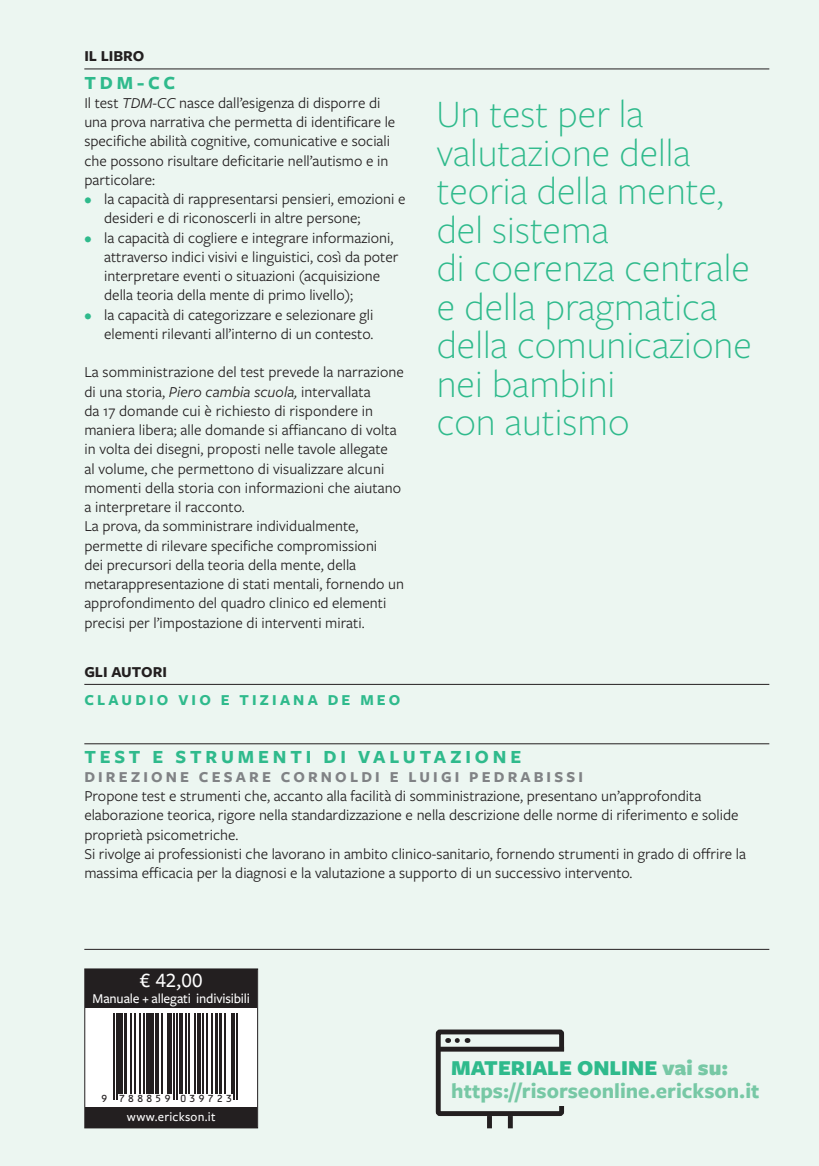
<style>
.page{position:relative;width:819px;height:1166px;background:#fff}
.page>*{position:absolute;margin:0;border:0;box-sizing:border-box;transform-origin:0 0}
.t1{font:300 40.25px/38.5px "Freight Sans Pro";color:#2fba8c}
.t2{font:700 22.05px/22.8px "Freight Sans Pro";color:#77c8a5}
.t3{font:500 21px "Freight Sans Pro";color:#fff}
.t4{font:700 19.25px "Freight Sans Pro";letter-spacing:.2em;color:#2fba8c}
.t5{font:15.75px/19.2px "Freight Sans Pro";color:#231f20}
.t6{font:700 15.75px "Freight Sans Pro";letter-spacing:.2em;color:#808285}
.t7{font:700 15.75px "Freight Sans Pro";letter-spacing:.2em;color:#2fba8c}
.t8{font:700 15.75px "Freight Sans Pro";color:#231f20}
.t9{font:500 14px "Freight Sans Pro";letter-spacing:-.015em;color:#fff}
.t10{font:500 13.12px "Freight Sans Pro";letter-spacing:.015em;color:#fff}
.t11{font:9.8px "OCRB Std";letter-spacing:.215em;color:#231f20}
.s1{font-style:italic}
.s2{color:#2fba8c}
.s3{font-weight:900;color:#2fba8c}
.s4{font-weight:900}
</style>
<div class="page">
<div style="left:0;top:0;width:818px;height:1166px;background:#ecf6f1"></div>
<hr style="left:84px;top:684px;width:685px;height:1px;background:#231f20">
<hr style="left:84px;top:68px;width:685px;height:1px;background:#231f20">
<hr style="left:84px;top:743px;width:685px;height:1px;background:#231f20">
<hr style="left:84px;top:949px;width:685px;height:1px;background:#231f20">
<div style="left:436px;top:1029px;width:128px;height:87px;border:5px solid #231f20;border-radius:2px"></div>
<div style="left:487px;top:1116px;width:5px;height:12px;background:#231f20"></div>
<hr style="left:508px;top:1116px;width:4px;height:12px;background:#231f20">
<svg style="left:447px;top:1038px;width:10px;height:5px"></svg>
<div style="left:554px;top:1051px;width:12px;height:55px;background:#ecf6f1"></div>
<div style="left:439px;top:1046px;width:125px;height:5px;background:#231f20"></div>
<svg style="left:84px;top:968px;width:174px;height:161px;background:#5f5d5d"></svg>
<svg style="left:99px;top:1013px;width:147px;height:89px;background:#ddd"></svg>
<hr style="left:113px;top:1013px;width:2px;height:87px;background:#231f20">
<hr style="left:116px;top:1013px;width:1px;height:87px;background:#231f20">
<div style="left:118px;top:1013px;width:5px;height:80px;background:#231f20"></div>
<hr style="left:124px;top:1013px;width:2px;height:80px;background:#231f20">
<hr style="left:130px;top:1013px;width:2px;height:80px;background:#231f20">
<hr style="left:134px;top:1013px;width:2px;height:80px;background:#231f20">
<hr style="left:140px;top:1013px;width:1px;height:80px;background:#231f20">
<hr style="left:143px;top:1013px;width:2px;height:80px;background:#231f20">
<hr style="left:146px;top:1013px;width:3px;height:80px;background:#231f20">
<hr style="left:150px;top:1013px;width:4px;height:80px;background:#231f20">
<hr style="left:155px;top:1013px;width:4px;height:80px;background:#231f20">
<hr style="left:162px;top:1013px;width:1px;height:80px;background:#231f20">
<hr style="left:167px;top:1013px;width:1px;height:80px;background:#231f20">
<hr style="left:169px;top:1013px;width:3px;height:80px;background:#231f20">
<hr style="left:173px;top:1013px;width:2px;height:87px;background:#231f20">
<hr style="left:176px;top:1013px;width:1px;height:87px;background:#231f20">
<hr style="left:179px;top:1013px;width:4px;height:80px;background:#231f20">
<hr style="left:185px;top:1013px;width:1px;height:80px;background:#231f20">
<hr style="left:188px;top:1013px;width:1px;height:80px;background:#231f20">
<hr style="left:194px;top:1013px;width:2px;height:80px;background:#231f20">
<hr style="left:197px;top:1013px;width:4px;height:80px;background:#231f20">
<hr style="left:202px;top:1013px;width:1px;height:80px;background:#231f20">
<hr style="left:206px;top:1013px;width:1px;height:80px;background:#231f20">
<hr style="left:211px;top:1013px;width:1px;height:80px;background:#231f20">
<hr style="left:215px;top:1013px;width:3px;height:80px;background:#231f20">
<hr style="left:219px;top:1013px;width:3px;height:80px;background:#231f20">
<hr style="left:224px;top:1013px;width:2px;height:80px;background:#231f20">
<hr style="left:231px;top:1013px;width:1px;height:80px;background:#231f20">
<hr style="left:233px;top:1013px;width:2px;height:87px;background:#231f20">
<hr style="left:236px;top:1013px;width:1px;height:87px;background:#231f20">
<p class="t8" style="left:84px;top:45px;width:62px">IL LIBRO</p>
<p class="t4" style="left:84px;top:69px;width:92px">TDM-CC</p>
<p class="t5" style="left:84px;top:93px;width:312px">Il test <span class="s1">TDM-CC</span> nasce dall’esigenza di disporre di una prova narrativa che permetta di identificare le specifiche abilità cognitive, comunicative e sociali che possono risultare deficitarie nell’autismo e in particolare:</p>
<p class="t5" style="left:104px;top:189px;width:303px;text-indent:-20px"><span class="s2">•</span> la capacità di rappresentarsi pensieri, emozioni e desideri e di riconoscerli in altre persone;</p>
<p class="t5" style="left:104px;top:227px;width:296px;text-indent:-20px"><span class="s2">•</span> la capacità di cogliere e integrare informazioni, attraverso indici visivi e linguistici, così da poter interpretare eventi o situazioni (acquisizione della teoria della mente di primo livello);</p>
<p class="t5" style="left:84px;top:304px;width:290px;text-align:right"><span class="s2">•</span> la capacità di categorizzare e selezionare gli elementi rilevanti all’interno di un contesto.</p>
<p class="t5" style="left:84px;top:362px;width:321px">La somministrazione del test prevede la narrazione di una storia, <span class="s1">Piero cambia scuola,</span> intervallata<br>da 17 domande cui è richiesto di rispondere in maniera libera; alle domande si affiancano di volta in volta dei disegni, proposti nelle tavole allegate<br>al volume, che permettono di visualizzare alcuni momenti della storia con informazioni che aiutano a interpretare il racconto.<br>La prova, da somministrare individualmente, permette di rilevare specifiche compromissioni<br>dei precursori della teoria della mente, della metarappresentazione di stati mentali, fornendo un approfondimento del quadro clinico ed elementi precisi per l’impostazione di interventi mirati.</p>
<p class="t8" style="left:84px;top:661px;width:84px">GLI AUTORI</p>
<p class="t7" style="left:84px;top:689px;width:317px">CLAUDIO VIO E TIZIANA DE MEO</p>
<h1 class="t1" style="left:436px;top:93px;width:316px">Un test per la valutazione della teoria della mente, del sistema<br>di coerenza centrale e della pragmatica della comunicazione nei bambini<br>con autismo</h1>
<p class="t4" style="left:84px;top:743px;width:438px">TEST E STRUMENTI DI VALUTAZIONE</p>
<p class="t6" style="left:84px;top:766px;width:500px">DIREZIONE CESARE CORNOLDI E LUIGI PEDRABISSI</p>
<p class="t5" style="left:84px;top:786px;width:663px">Propone test e strumenti che, accanto alla facilità di somministrazione, presentano un’approfondita elaborazione teorica, rigore nella standardizzazione e nella descrizione delle norme di riferimento e solide proprietà psicometriche.<br>Si rivolge ai professionisti che lavorano in ambito clinico-sanitario, fornendo strumenti in grado di offrire la massima efficacia per la diagnosi e la valutazione a supporto di un successivo intervento.</p>
<h3 class="t3" style="left:139px;top:966px;width:65px">€ 42,00</h3>
<p class="t9" style="left:93px;top:989px;width:159px">Manuale + allegati indivisibili</p>
<p class="t11" style="left:101px;top:1093px;width:133px">9 788859 039723</p>
<p class="t10" style="left:127px;top:1108px;width:90px">www.erickson.it</p>
<h2 class="t2" style="left:451px;top:1055px;width:310px"><span class="s3">MATERIALE ONLINE</span> <span class="s4">vai su: </span>https://risorseonline.erickson.it</h2>
</div>
